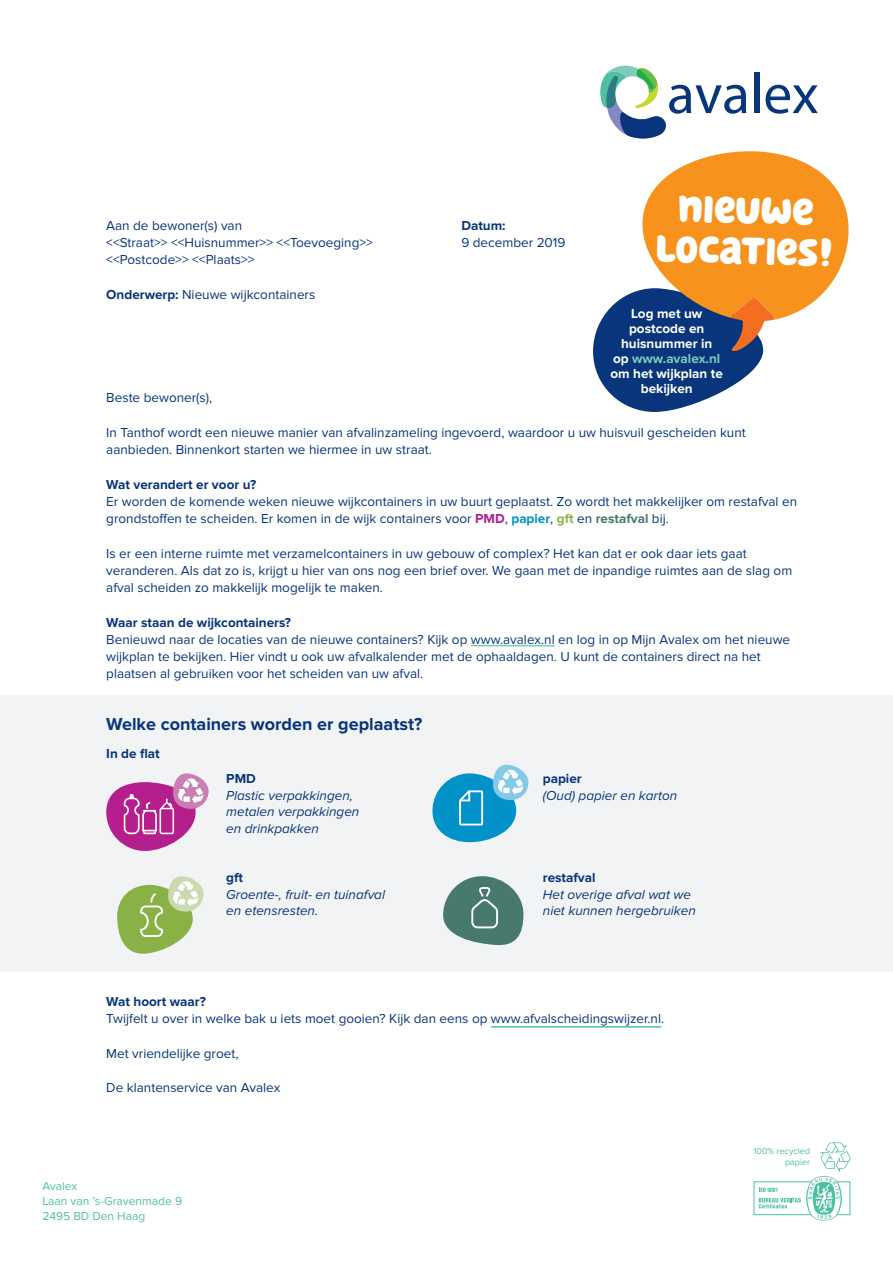
<style>
.page{position:relative;width:893px;height:1263px;background:#fff}
.page>*{position:absolute;margin:0;border:0;box-sizing:border-box;transform-origin:0 0}
.t1{font:57.3px "Myriad Pro";color:#08357c}
.t2{font:39px/40.7px "Hello Headline";color:#fff;text-align:center}
.t3{font:700 18px "Proxima Nova";color:#08357c}
.t4{font:13.5px/17.2px "Proxima Nova";color:#08357c}
.t5{font:italic 13.5px/16.5px "Proxima Nova";color:#08357c}
.t6{font:700 13.5px "Proxima Nova";color:#08357c}
.t7{font:700 13.5px/15px "Proxima Nova";color:#fff;text-align:center}
.t8{font:12px/15px "Proxima Nova";color:#4fc0a2}
.t9{font:9px/10.5px "Proxima Nova";color:#4fc0a2;text-align:right}
.s1{font-weight:700}
.s2{color:#7fccba}
.s3{font-weight:700;color:#b41e8d}
.s4{font-weight:700;color:#0092c8}
.s5{font-weight:700;color:#8ab146}
.s6{font-weight:700;color:#47796f}
</style>
<div class="page">
<svg style="left:600px;top:66px;width:66px;height:73px"></svg>
<svg style="left:759px;top:1142px;width:91px;height:78px"></svg>
<div style="left:0;top:696px;width:893px;height:276px;background:#f2f3f4"></div>
<svg style="left:443px;top:876px;width:80px;height:70px"></svg>
<svg style="left:106px;top:773px;width:103px;height:78px"></svg>
<svg style="left:432px;top:765px;width:96px;height:77px"></svg>
<svg style="left:117px;top:876px;width:87px;height:78px"></svg>
<hr style="left:491px;top:1026px;width:170px;height:2px;background:#4fc0a2">
<div style="left:593px;top:288px;width:170px;height:124px;background:#08357c;border-radius:62px"></div>
<svg style="left:638px;top:151px;width:211px;height:201px"></svg>
<hr style="left:471px;top:645px;width:84px;height:1px;background:#4fc0a2">
<p class="t4" style="left:106px;top:217px;width:137px">Aan de bewoner(s) van</p>
<p class="t4" style="left:106px;top:234px;width:268px">&lt;&lt;Straat&gt;&gt; &lt;&lt;Huisnummer&gt;&gt; &lt;&lt;Toevoeging&gt;&gt;</p>
<p class="t4" style="left:106px;top:251px;width:150px">&lt;&lt;Postcode&gt;&gt; &lt;&lt;Plaats&gt;&gt;</p>
<p class="t4" style="left:106px;top:286px;width:211px"><span class="s1">Onderwerp:</span> Nieuwe wijkcontainers</p>
<p class="t6" style="left:461px;top:219px;width:46px">Datum:</p>
<p class="t4" style="left:461px;top:234px;width:106px">9 december 2019</p>
<h1 class="t1" style="left:667px;top:59px;width:153px">avalex</h1>
<p class="t2" style="left:657px;top:189px;width:180px;rotate:1deg">nieuwe locaties!</p>
<p class="t7" style="left:610px;top:307px;width:114px">Log met uw postcode en huisnummer in<br>op <span class="s2">www.avalex.nl </span>om het wijkplan te bekijken</p>
<p class="t4" style="left:106px;top:389px;width:107px">Beste bewoner(s),</p>
<p class="t4" style="left:106px;top:424px;width:641px">In Tanthof wordt een nieuwe manier van afvalinzameling ingevoerd, waardoor u uw huisvuil gescheiden kunt aanbieden. Binnenkort starten we hiermee in uw straat.</p>
<p class="t6" style="left:106px;top:478px;width:152px">Wat verandert er voor u?</p>
<p class="t4" style="left:106px;top:493px;width:692px">Er worden de komende weken nieuwe wijkcontainers in uw buurt geplaatst. Zo wordt het makkelijker om restafval en grondstoffen te scheiden. Er komen in de wijk containers voor <span class="s3">PMD</span>, <span class="s4">papier</span>, <span class="s5">gft</span> en <span class="s6">restafval</span> bij.</p>
<p class="t4" style="left:106px;top:545px;width:687px">Is er een interne ruimte met verzamelcontainers in uw gebouw of complex? Het kan dat er ook daar iets gaat veranderen. Als dat zo is, krijgt u hier van ons nog een brief over. We gaan met de inpandige ruimtes aan de slag om afval scheiden zo makkelijk mogelijk te maken.</p>
<p class="t6" style="left:106px;top:616px;width:186px">Waar staan de wijkcontainers?</p>
<p class="t4" style="left:106px;top:631px;width:685px">Benieuwd naar de locaties van de nieuwe containers? Kijk op www.avalex.nl en log in op Mijn Avalex om het nieuwe wijkplan te bekijken. Hier vindt u ook uw afvalkalender met de ophaaldagen. U kunt de containers direct na het plaatsen al gebruiken voor het scheiden van uw afval.</p>
<p class="t3" style="left:106px;top:716px;width:317px">Welke containers worden er geplaatst?</p>
<p class="t6" style="left:106px;top:747px;width:55px">In de flat</p>
<p class="t6" style="left:226px;top:772px;width:31px">PMD</p>
<p class="t5" style="left:226px;top:787px;width:128px">Plastic verpakkingen,</p>
<p class="t5" style="left:226px;top:804px;width:135px">metalen verpakkingen</p>
<p class="t5" style="left:226px;top:820px;width:94px">en drinkpakken</p>
<p class="t6" style="left:226px;top:871px;width:18px">gft</p>
<p class="t5" style="left:226px;top:886px;width:160px">Groente-, fruit- en tuinafval</p>
<p class="t5" style="left:226px;top:903px;width:93px">en etensresten.</p>
<p class="t6" style="left:543px;top:772px;width:40px">papier</p>
<p class="t5" style="left:543px;top:787px;width:136px">(Oud) papier en karton</p>
<p class="t6" style="left:543px;top:871px;width:54px">restafval</p>
<p class="t5" style="left:543px;top:886px;width:154px">Het overige afval wat we niet kunnen hergebruiken</p>
<p class="t6" style="left:106px;top:995px;width:101px">Wat hoort waar?</p>
<p class="t4" style="left:106px;top:1010px;width:559px">Twijfelt u over in welke bak u iets moet gooien? Kijk dan eens op www.afvalscheidingswijzer.nl.</p>
<p class="t4" style="left:106px;top:1045px;width:134px">Met vriendelijke groet,</p>
<p class="t4" style="left:106px;top:1079px;width:176px">De klantenservice van Avalex</p>
<p class="t8" style="left:42px;top:1179px;width:141px">Avalex<br>Laan van ’s-Gravenmade 9<br>2495 BD Den Haag</p>
<p class="t9" style="left:754px;top:1146px;width:58px">100% recycled papier</p>
</div>
